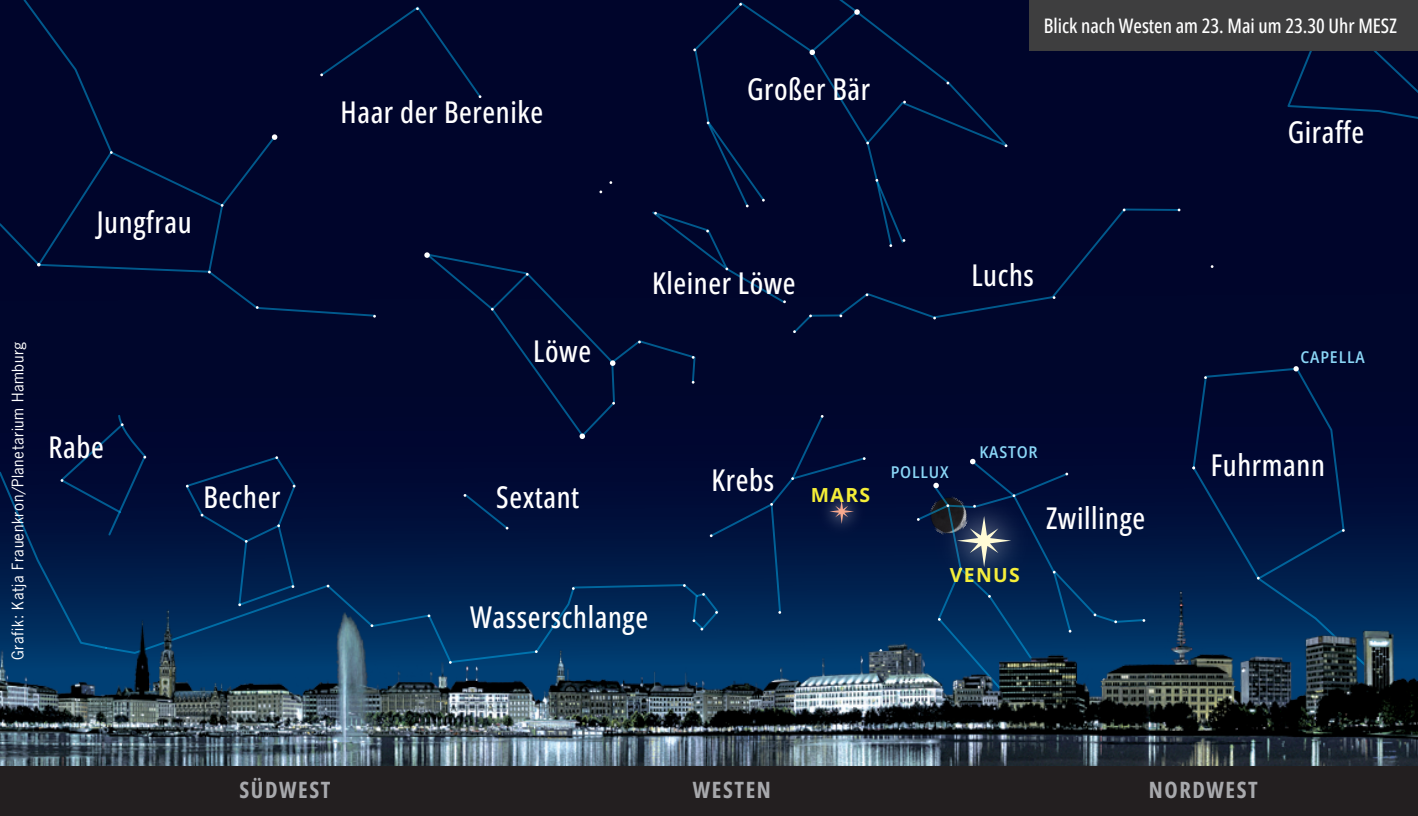
<style>
.page{position:relative;width:1418px;height:816px;background:#fff}
.page>*{position:absolute;margin:0;border:0;box-sizing:border-box;transform-origin:0 0}
.t1{font:500 30px "Open Sans Condensed";letter-spacing:.02em;color:#fff}
.t2{font:700 22.5px "Open Sans Condensed";letter-spacing:.07em;color:#a8a9ad}
.t3{font:500 20px "Open Sans Condensed";color:#fff}
.t4{font:700 19.38px "Open Sans";letter-spacing:.07em;color:#f5ee38}
.t5{font:600 semi-condensed 16.25px "Open Sans";letter-spacing:.05em;color:#8bd7f7}
.t6{font:15px "News Gothic Std";letter-spacing:.04em;color:#fff}
</style>
<div class="page">
<img style="left:0;top:0;width:1417px;height:583px">
<div style="left:420px;top:251px;width:276px;height:187px;background:#00062c"></div>
<div style="left:791px;top:207px;width:390px;height:128px;background:#00052b"></div>
<svg style="left:1191px;top:366px;width:178px;height:217px;background:#000f39"></svg>
<svg style="left:1285px;top:48px;width:133px;height:74px;background:#000a30"></svg>
<svg style="left:1293px;top:366px;width:5px;height:5px"></svg>
<svg style="left:579px;top:433px;width:6px;height:6px"></svg>
<svg style="left:0;top:413px;width:147px;height:170px;background:#00103b"></svg>
<svg style="left:610px;top:360px;width:5px;height:6px"></svg>
<svg style="left:489px;top:271px;width:41px;height:41px;background:#010d34"></svg>
<div style="left:0;top:0;width:483px;height:318px;background:#00052b"></div>
<svg style="left:184px;top:455px;width:113px;height:128px;background:#001440"></svg>
<svg style="left:463px;top:492px;width:47px;height:39px;background:#01133e"></svg>
<div style="left:643px;top:0;width:371px;height:304px;background:#00052b"></div>
<svg style="left:692px;top:413px;width:175px;height:170px;background:#01103b"></svg>
<svg style="left:916px;top:458px;width:229px;height:125px;background:#081b43"></svg>
<div style="left:0;top:765px;width:1417px;height:50px;background:#231f20"></div>
<img style="left:0;top:583px;width:1417px;height:182px">
<div style="left:1028px;top:0;width:389px;height:50px;background:#3e3e3f"></div>
<p class="t1" style="left:340px;top:90px;width:204px">Haar der Berenike</p>
<p class="t1" style="left:747px;top:68px;width:125px">Großer Bär</p>
<p class="t3" style="left:1043px;top:11px;width:354px">Blick nach Westen am 23. Mai um 23.30 Uhr MESZ</p>
<p class="t1" style="left:1287px;top:111px;width:78px">Giraffe</p>
<p class="t6" style="left:12px;top:659px;width:319px;rotate:-90deg">Grafik: Katja Frauenkron/Planetarium Hamburg</p>
<p class="t1" style="left:97px;top:201px;width:96px">Jungfrau</p>
<p class="t1" style="left:533px;top:330px;width:59px">Löwe</p>
<p class="t1" style="left:652px;top:261px;width:145px">Kleiner Löwe</p>
<p class="t1" style="left:971px;top:254px;width:64px">Luchs</p>
<p class="t1" style="left:49px;top:426px;width:57px">Rabe</p>
<p class="t1" style="left:203px;top:476px;width:79px">Becher</p>
<p class="t1" style="left:496px;top:476px;width:85px">Sextant</p>
<p class="t1" style="left:470px;top:595px;width:180px">Wasserschlange</p>
<p class="t1" style="left:711px;top:459px;width:64px">Krebs</p>
<p class="t4" style="left:811px;top:480px;width:61px">MARS</p>
<p class="t5" style="left:890px;top:461px;width:59px">POLLUX</p>
<p class="t5" style="left:979px;top:440px;width:60px">KASTOR</p>
<p class="t1" style="left:1046px;top:497px;width:101px">Zwillinge</p>
<p class="t4" style="left:950px;top:561px;width:72px">VENUS</p>
<p class="t5" style="left:1300px;top:345px;width:66px">CAPELLA</p>
<p class="t1" style="left:1210px;top:443px;width:116px">Fuhrmann</p>
<p class="t2" style="left:239px;top:774px;width:93px">SÜDWEST</p>
<p class="t2" style="left:693px;top:774px;width:80px">WESTEN</p>
<p class="t2" style="left:1148px;top:774px;width:111px">NORDWEST</p>
</div>
